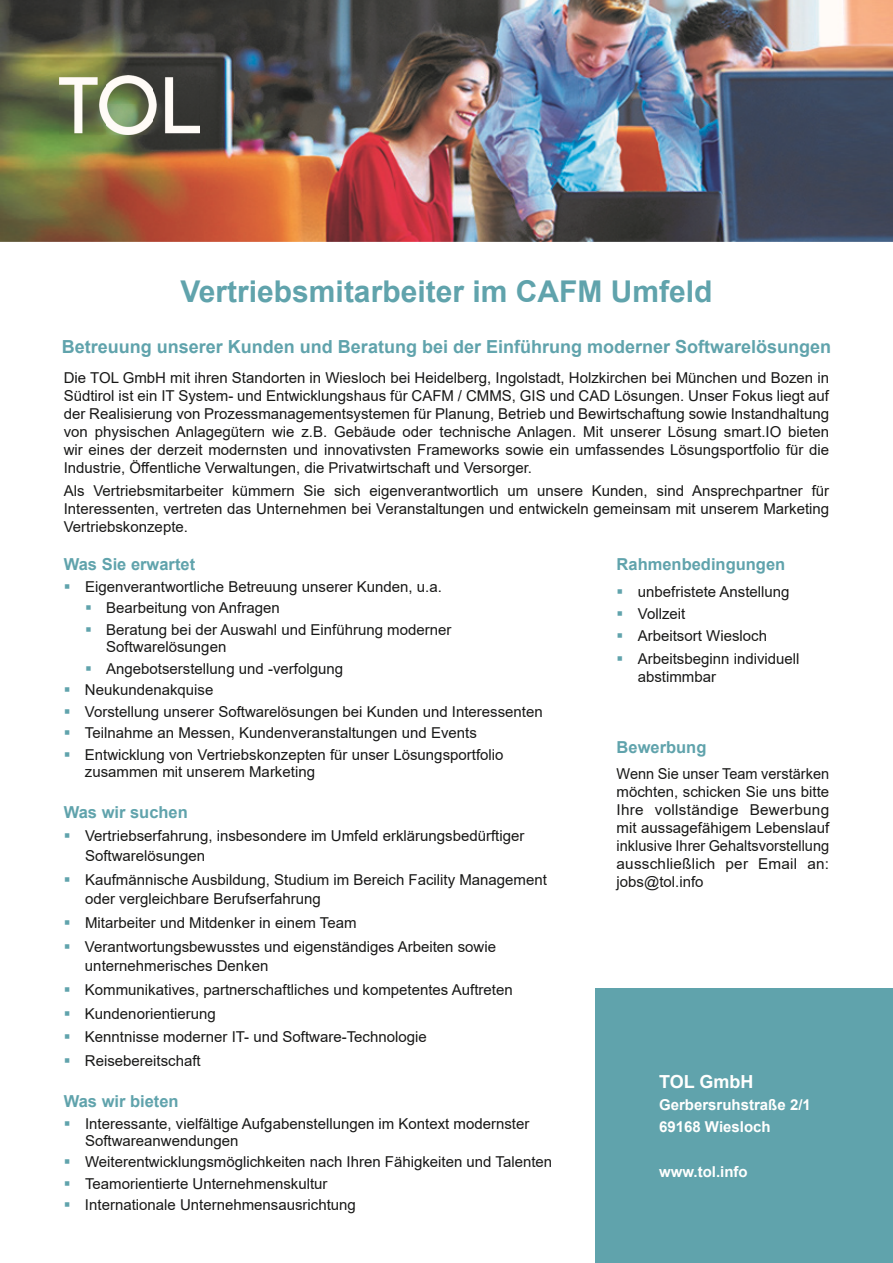
<style>
.page{position:relative;width:893px;height:1263px;background:#fff}
.page>*{position:absolute;margin:0;border:0;box-sizing:border-box;transform-origin:0 0}
.t1{font:700 30px "Arial";color:#60a3ac}
.t2{font:700 18px "Arial";color:#60a3ac}
.t3{font:700 18px "Arial";color:#fffffe}
.t4{font:700 16.5px "Arial";color:#60a3ac}
.t5{font:15px/18px "Arial";color:#181817}
.t6{font:700 15px/22.2px "Arial";color:#fffffe}
.s1{color:#60a3ac}
</style>
<div class="page">
<div style="left:595px;top:989px;width:298px;height:274px;background:#60a3ac"></div>
<img style="left:0;top:0;width:893px;height:242px">
<img style="left:60px;top:76px;width:140px;height:58px">
<h1 class="t1" style="left:181px;top:271px;width:533px">Vertriebsmitarbeiter im CAFM Umfeld</h1>
<p class="t2" style="left:62px;top:334px;width:771px">Betreuung unserer Kunden und Beratung bei der Einführung moderner Softwarelösungen</p>
<p class="t5" style="left:64px;top:369px;width:767px;text-align:justify">Die TOL GmbH mit ihren Standorten in Wiesloch bei Heidelberg, Ingolstadt, Holzkirchen bei München und Bozen in Südtirol ist ein IT System- und Entwicklungshaus für CAFM / CMMS, GIS und CAD Lösungen. Unser Fokus liegt auf der Realisierung von Prozessmanagementsystemen für Planung, Betrieb und Bewirtschaftung sowie Instandhaltung von physischen Anlagegütern wie z.B. Gebäude oder technische Anlagen. Mit unserer Lösung smart.IO bieten wir eines der derzeit modernsten und innovativsten Frameworks sowie ein umfassendes Lösungsportfolio für die Industrie, Öffentliche Verwaltungen, die Privatwirtschaft und Versorger.</p>
<p class="t5" style="left:64px;top:481px;width:767px;text-align:justify">Als Vertriebsmitarbeiter kümmern Sie sich eigenverantwortlich um unsere Kunden, sind Ansprechpartner für Interessenten, vertreten das Unternehmen bei Veranstaltungen und entwickeln gemeinsam mit unserem Marketing Vertriebskonzepte.</p>
<p class="t4" style="left:64px;top:553px;width:133px">Was Sie erwartet</p>
<p class="t5" style="left:64px;top:577px;width:380px"><span class="s1">▪</span> Eigenverantwortliche Betreuung unserer Kunden, u.a.</p>
<p class="t5" style="left:85px;top:599px;width:196px"><span class="s1">▪</span> Bearbeitung von Anfragen</p>
<p class="t5" style="left:106px;top:621px;width:347px;line-height:17.2px;text-indent:-21px"><span class="s1">▪</span> Beratung bei der Auswahl und Einführung moderner<br>Softwarelösungen</p>
<p class="t5" style="left:85px;top:659px;width:260px"><span class="s1">▪</span> Angebotserstellung und -verfolgung</p>
<p class="t5" style="left:64px;top:681px;width:151px"><span class="s1">▪</span> Neukundenakquise</p>
<p class="t5" style="left:64px;top:702px;width:481px"><span class="s1">▪</span> Vorstellung unserer Softwarelösungen bei Kunden und Interessenten</p>
<p class="t5" style="left:64px;top:724px;width:415px"><span class="s1">▪</span> Teilnahme an Messen, Kundenveranstaltungen und Events</p>
<p class="t5" style="left:85px;top:746px;width:420px;line-height:17.2px;text-indent:-21px"><span class="s1">▪</span> Entwicklung von Vertriebskonzepten für unser Lösungsportfolio zusammen mit unserem Marketing</p>
<p class="t4" style="left:64px;top:800px;width:126px">Was wir suchen</p>
<p class="t5" style="left:85px;top:826px;width:441px;line-height:19.5px;text-indent:-21px"><span class="s1">▪</span> Vertriebserfahrung, insbesondere im Umfeld erklärungsbedürftiger<br>Softwarelösungen</p>
<p class="t5" style="left:85px;top:869px;width:463px;line-height:19.5px;text-indent:-21px"><span class="s1">▪</span> Kaufmännische Ausbildung, Studium im Bereich Facility Management oder vergleichbare Berufserfahrung</p>
<p class="t5" style="left:64px;top:913px;width:294px"><span class="s1">▪</span> Mitarbeiter und Mitdenker in einem Team</p>
<p class="t5" style="left:85px;top:936px;width:413px;line-height:19.5px;text-indent:-21px"><span class="s1">▪</span> Verantwortungsbewusstes und eigenständiges Arbeiten sowie unternehmerisches Denken</p>
<p class="t5" style="left:64px;top:980px;width:450px"><span class="s1">▪</span> Kommunikatives, partnerschaftliches und kompetentes Auftreten</p>
<p class="t5" style="left:64px;top:1004px;width:154px"><span class="s1">▪</span> Kundenorientierung</p>
<p class="t5" style="left:64px;top:1028px;width:365px"><span class="s1">▪</span> Kenntnisse moderner IT- und Software-Technologie</p>
<p class="t5" style="left:64px;top:1052px;width:139px"><span class="s1">▪</span> Reisebereitschaft</p>
<p class="t4" style="left:64px;top:1089px;width:116px">Was wir bieten</p>
<p class="t5" style="left:85px;top:1114px;width:446px;line-height:17.2px;text-indent:-21px"><span class="s1">▪</span> Interessante, vielfältige Aufgabenstellungen im Kontext modernster<br>Softwareanwendungen</p>
<p class="t5" style="left:64px;top:1153px;width:490px"><span class="s1">▪</span> Weiterentwicklungsmöglichkeiten nach Ihren Fähigkeiten und Talenten</p>
<p class="t5" style="left:64px;top:1174px;width:265px"><span class="s1">▪</span> Teamorientierte Unternehmenskultur</p>
<p class="t5" style="left:64px;top:1196px;width:294px"><span class="s1">▪</span> Internationale Unternehmensausrichtung</p>
<p class="t4" style="left:617px;top:553px;width:170px">Rahmenbedingungen</p>
<p class="t5" style="left:617px;top:582px;width:175px"><span class="s1">▪</span> unbefristete Anstellung</p>
<p class="t5" style="left:617px;top:605px;width:70px"><span class="s1">▪</span> Vollzeit</p>
<p class="t5" style="left:616px;top:627px;width:152px"><span class="s1">▪</span> Arbeitsort Wiesloch</p>
<p class="t5" style="left:638px;top:649px;width:163px;text-indent:-21px"><span class="s1">▪</span> Arbeitsbeginn individuell abstimmbar</p>
<p class="t4" style="left:617px;top:735px;width:91px">Bewerbung</p>
<p class="t5" style="left:617px;top:765px;width:214px;text-align:justify">Wenn Sie unser Team verstärken möchten, schicken Sie uns bitte Ihre vollständige Bewerbung mit aussagefähigem Lebenslauf inklusive Ihrer Gehaltsvorstellung ausschließlich per Email an: jobs@tol.info</p>
<p class="t3" style="left:659px;top:1069px;width:96px">TOL GmbH</p>
<p class="t6" style="left:659px;top:1094px;width:153px">Gerbersruhstraße 2/1<br>69168 Wiesloch</p>
<p class="t6" style="left:659px;top:1161px;width:90px">www.tol.info</p>
</div>
